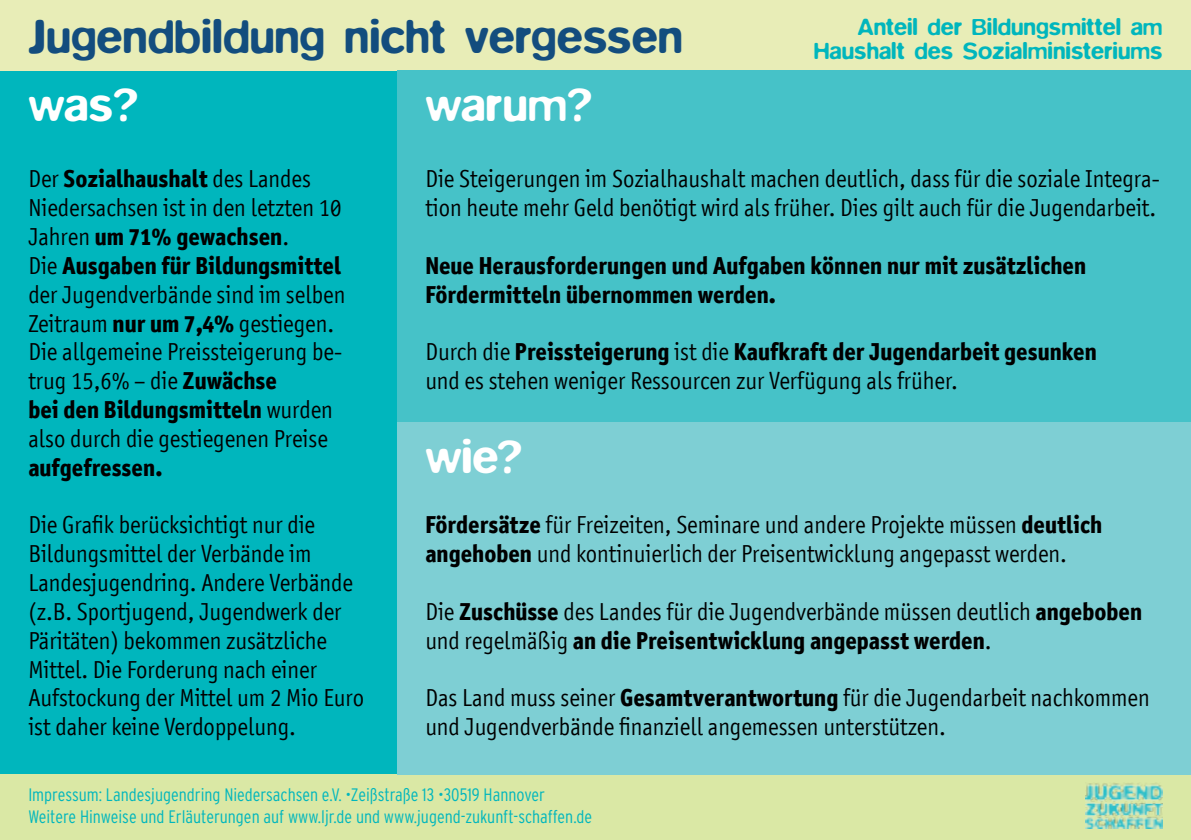
<style>
.page{position:relative;width:1191px;height:840px;background:#fff}
.page>*{position:absolute;margin:0;border:0;box-sizing:border-box;transform-origin:0 0}
.t1{font:500 48px "Blur";color:#134d7e}
.t2{font:500 48px "Blur";color:#fff}
.t3{font:24px/28.8px "Axel";color:#000}
.t4{font:700 24px/28.8px "Axel";color:#000}
.t5{font:500 24px "Blur";color:#00b6bd}
.t6{font:300 condensed 18px/21.6px "Interstate Plus";color:#00b6bd}
.s1{font-weight:700}
</style>
<div class="page">
<div style="left:0;top:0;width:1191px;height:839px;background:#00b6bd"></div>
<div style="left:0;top:774px;width:1191px;height:65px;background:#dae8a5"></div>
<div style="left:0;top:0;width:1191px;height:70px;background:#e8edb7"></div>
<div style="left:397px;top:70px;width:794px;height:357px;background:#46c2c8"></div>
<div style="left:397px;top:421px;width:794px;height:353px;background:#7ecfd4"></div>
<img style="left:1085px;top:783px;width:77px;height:45px">
<h1 class="t1" style="left:28px;top:9px;width:656px">Jugendbildung nicht vergessen</h1>
<h1 class="t2" style="left:28px;top:77px;width:111px">was?</h1>
<h1 class="t2" style="left:425px;top:77px;width:168px">warum?</h1>
<p class="t5" style="left:857px;top:13px;width:306px">Anteil der Bildungsmittel am</p>
<p class="t5" style="left:814px;top:37px;width:350px">Haushalt des Sozialministeriums</p>
<p class="t3" style="left:28px;top:165px;width:318px">Der <span class="s1">Sozialhaushalt</span> des Landes<br>Niedersachsen ist in den letzten 10<br>Jahren <span class="s1">um 71% gewachsen</span>.<br>Die <span class="s1">Ausgaben für Bildungsmittel </span>der Jugendverbände sind im selben<br>Zeitraum <span class="s1">nur um 7,4%</span> gestiegen.<br>Die allgemeine Preissteigerung be&shy;trug 15,6% – die <span class="s1">Zuwächse<br>bei den Bildungsmitteln</span> wurden also durch die gestiegenen Preise</p>
<p class="t4" style="left:28px;top:453px;width:136px">aufgefressen.</p>
<p class="t3" style="left:28px;top:510px;width:337px">Die Grafik berücksichtigt nur die Bildungsmittel der Verbände im Landesjugendring. Andere Verbände (z.B. Sportjugend, Jugendwerk der Päritäten) bekommen zusätzliche Mittel. Die Forderung nach einer Aufstockung der Mittel um 2 Mio Euro ist daher keine Verdoppelung.</p>
<p class="t3" style="left:425px;top:165px;width:736px">Die Steigerungen im Sozialhaushalt machen deutlich, dass für die soziale Integra&shy;tion heute mehr Geld benötigt wird als früher. Dies gilt auch für die Jugendarbeit.</p>
<p class="t4" style="left:425px;top:251px;width:662px">Neue Herausforderungen und Aufgaben können nur mit zusätzlichen<br>Fördermitteln übernommen werden.</p>
<p class="t3" style="left:425px;top:337px;width:673px">Durch die <span class="s1">Preissteigerung</span> ist die <span class="s1">Kaufkraft der Jugendarbeit gesunken </span>und es stehen weniger Ressourcen zur Verfügung als früher.</p>
<h1 class="t2" style="left:425px;top:429px;width:99px">wie?</h1>
<p class="t3" style="left:425px;top:510px;width:678px"><span class="s1">Fördersätze</span> für Freizeiten, Seminare und andere Projekte müssen <span class="s1">deutlich angehoben</span> und kontinuierlich der Preisentwicklung angepasst werden.</p>
<p class="t3" style="left:425px;top:597px;width:718px">Die <span class="s1">Zuschüsse</span> des Landes für die Jugendverbände müssen deutlich <span class="s1">angeboben </span>und regelmäßig <span class="s1">an die Preisentwicklung angepasst werden</span>.</p>
<p class="t3" style="left:425px;top:683px;width:726px">Das Land muss seiner <span class="s1">Gesamtverantwortung</span> für die Jugendarbeit nachkommen und Jugendverbände finanziell angemessen unterstützen.</p>
<p class="t6" style="left:28px;top:783px;width:565px">Impressum: Landesjugendring Niedersachsen e.V. •Zeißstraße 13 •30519 Hannover<br>Weitere Hinweise und Erläuterungen auf www.ljr.de und www.jugend-zukunft-schaffen.de</p>
</div>
